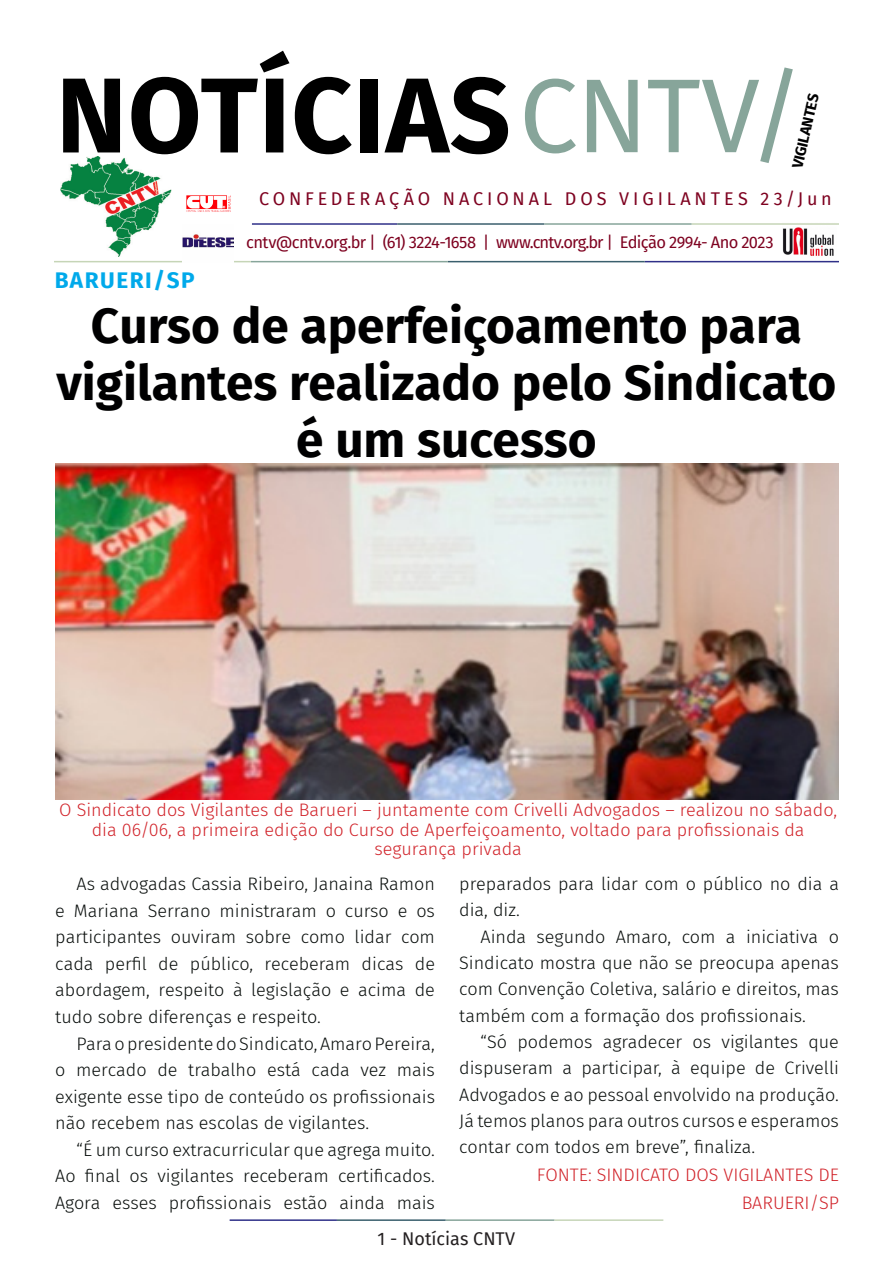
<style>
.page{position:relative;width:893px;height:1263px;background:#fff}
.page>*{position:absolute;margin:0;border:0;box-sizing:border-box;transform-origin:0 0}
.t1{font:700 106.5px "Fira Sans";letter-spacing:.01em;color:#000}
.t2{font:700 49.5px/57px "Fira Sans";color:#000001;text-align:center}
.t3{font:700 22.5px "Fira Sans";letter-spacing:.07em;color:#00a9ea}
.t4{font:300 18px/26.5px "Fira Sans";color:#080d0b;text-align:justify}
.t5{font:300 18px/19.5px "Fira Sans";color:#d1232a;text-align:center}
.t6{font:18px "Fira Sans";letter-spacing:.215em;color:#7e0220}
.t7{font:18px "Fira Sans";color:#231f20}
.t8{font:16.5px "Fira Sans";letter-spacing:-.04em;color:#7e0220}
.t9{font:700 15px "Fira Sans";color:#000001}
.s1{font-weight:400;font-size:105px;color:#87a59a}
</style>
<div class="page">
<hr style="left:230px;top:1219px;width:107px;height:2px;background:#2f3088">
<hr style="left:337px;top:1219px;width:109px;height:2px;background:#3a5f6d">
<hr style="left:446px;top:1219px;width:109px;height:2px;background:#87a59a">
<hr style="left:555px;top:1219px;width:108px;height:2px;background:#c6d5b7">
<img style="left:782px;top:227px;width:54px;height:34px">
<hr style="left:252px;top:223px;width:145px;height:2px;background:#2f3088">
<hr style="left:397px;top:223px;width:147px;height:2px;background:#3a5f6d">
<hr style="left:544px;top:223px;width:148px;height:2px;background:#87a59a">
<hr style="left:692px;top:223px;width:147px;height:2px;background:#c6d5b7">
<hr style="left:645px;top:261px;width:194px;height:1px;background:#2f3088">
<hr style="left:448px;top:261px;width:197px;height:1px;background:#3a5f6d">
<hr style="left:251px;top:261px;width:197px;height:1px;background:#87a59a">
<hr style="left:54px;top:261px;width:197px;height:1px;background:#c6d5b7">
<img style="left:61px;top:157px;width:110px;height:100px">
<img style="left:186px;top:195px;width:45px;height:17px">
<img style="left:183px;top:234px;width:51px;height:28px">
<img style="left:56px;top:463px;width:783px;height:336px">
<p class="t1" style="left:56px;top:26px;width:749px">NOTÍCIAS<span class="s1">CNTV/</span></p>
<p class="t9" style="left:785px;top:165px;width:77px;rotate:-77deg">VIGILANTES</p>
<p class="t6" style="left:259px;top:185px;width:574px">CONFEDERAÇÃO NACIONAL DOS VIGILANTES 23/Jun</p>
<p class="t3" style="left:55px;top:261px;width:141px">BARUERI/SP</p>
<p class="t8" style="left:246px;top:229px;width:529px">cntv@cntv.org.br | (61) 3224-1658 | www.cntv.org.br | Edição 2994- Ano 2023</p>
<p class="t2" style="left:56px;top:293px;width:782px">Curso de aperfeiçoamento para vigilantes realizado pelo Sindicato é um sucesso</p>
<p class="t5" style="left:59px;top:800px;width:779px">O Sindicato dos Vigilantes de Barueri – juntamente com Crivelli Advogados – realizou no sábado, dia 06/06, a primeira edição do Curso de Aperfeiçoamento, voltado para profissionais da segurança privada</p>
<p class="t4" style="left:55px;top:870px;width:381px;text-indent:21px">As advogadas Cassia Ribeiro, Janaina Ramon e Mariana Serrano ministraram o curso e os participantes ouviram sobre como lidar com cada perfil de público, receberam dicas de abordagem, respeito à legislação e acima de tudo sobre diferenças e respeito.</p>
<p class="t4" style="left:55px;top:1030px;width:381px;text-indent:21px">Para o presidente do Sindicato, Amaro Pereira, o mercado de trabalho está cada vez mais exigente esse tipo de conteúdo os profissionais não recebem nas escolas de vigilantes.</p>
<p class="t4" style="left:55px;top:1136px;width:381px;text-indent:21px">“É um curso extracurricular que agrega muito.<br>Ao final os vigilantes receberam certificados.<br>Agora esses profissionais estão ainda mais</p>
<p class="t4" style="left:459px;top:871px;width:381px">preparados para lidar com o público no dia a dia, diz.</p>
<p class="t4" style="left:459px;top:923px;width:381px;text-indent:21px">Ainda segundo Amaro, com a iniciativa o Sindicato mostra que não se preocupa apenas com Convenção Coletiva, salário e direitos, mas também com a formação dos profissionais.</p>
<p class="t4" style="left:459px;top:1028px;width:381px;text-indent:21px">“Só podemos agradecer os vigilantes que dispuseram a participar, à equipe de Crivelli Advogados e ao pessoal envolvido na produção.<br>Já temos planos para outros cursos e esperamos contar com todos em breve”, finaliza.</p>
<p class="t5" style="left:537px;top:1161px;width:304px;line-height:27.8px;text-align:right">FONTE: SINDICATO DOS VIGILANTES DE<br>BARUERI/SP</p>
<p class="t7" style="left:378px;top:1225px;width:139px">1 - Notícias CNTV</p>
</div>
